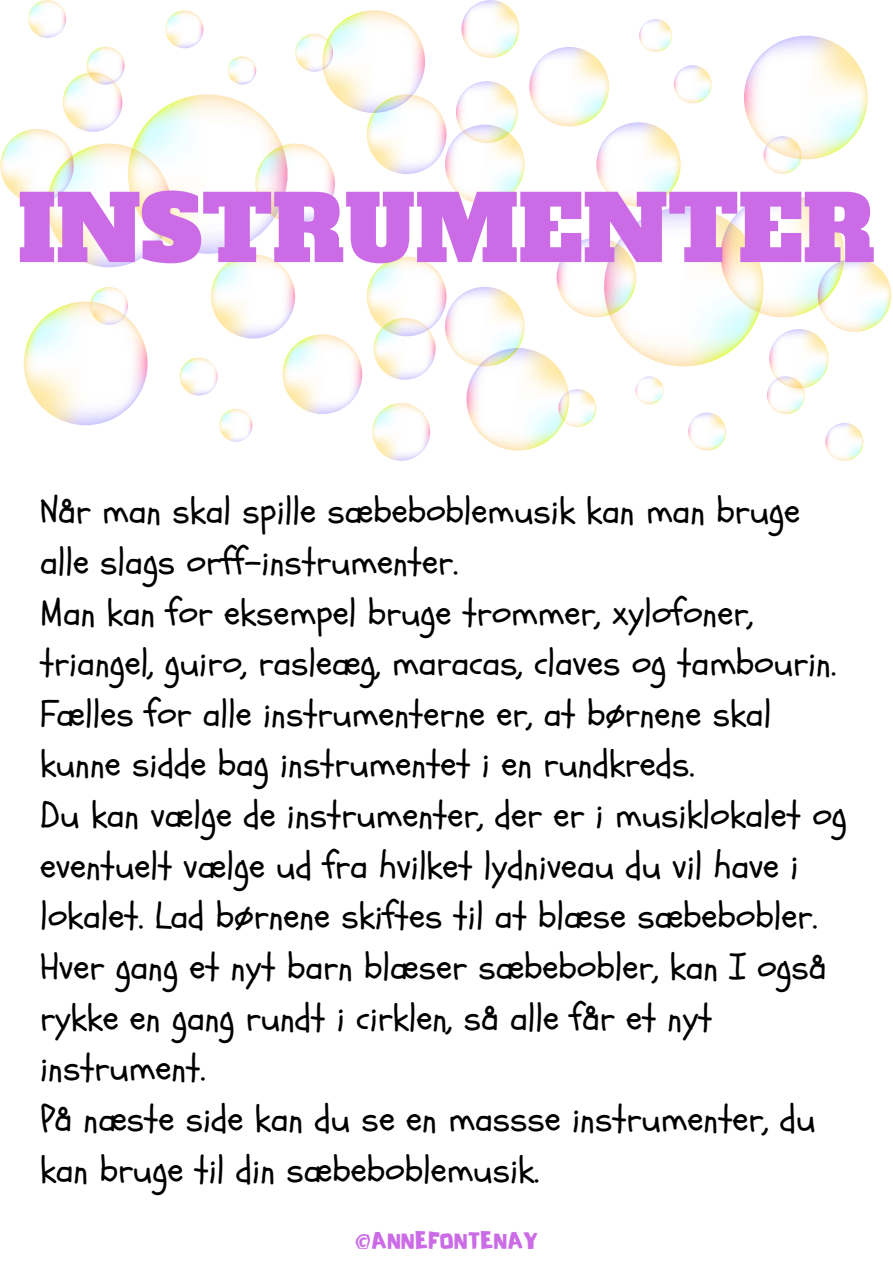
<style>
.page{position:relative;width:893px;height:1263px;background:#fff}
.page>*{position:absolute;margin:0;border:0;box-sizing:border-box;transform-origin:0 0}
.t1{font:90.3px "Alfa Slab One";color:#cb6ce6}
.t2{font:36.45px/50.6px "Schoolbell";color:#000}
.t3{font:27.83px "NF PAGKAKI Regular";color:#cb6ce6}
</style>
<div class="page">
<img style="left:744px;top:194px;width:100px;height:123px">
<img style="left:744px;top:36px;width:123px;height:123px">
<img style="left:610px;top:207px;width:149px;height:159px">
<img style="left:720px;top:222px;width:43px;height:91px">
<img style="left:445px;top:287px;width:80px;height:75px">
<img style="left:556px;top:238px;width:61px;height:79px">
<img style="left:604px;top:243px;width:32px;height:72px">
<img style="left:446px;top:131px;width:79px;height:73px">
<img style="left:529px;top:47px;width:80px;height:80px">
<img style="left:456px;top:81px;width:62px;height:52px">
<img style="left:463px;top:125px;width:46px;height:18px">
<img style="left:674px;top:65px;width:38px;height:38px">
<img style="left:461px;top:0;width:58px;height:58px">
<img style="left:639px;top:19px;width:33px;height:33px">
<img style="left:596px;top:122px;width:84px;height:84px">
<img style="left:568px;top:389px;width:28px;height:38px">
<img style="left:688px;top:413px;width:38px;height:37px">
<img style="left:825px;top:423px;width:38px;height:38px">
<img style="left:635px;top:376px;width:28px;height:29px">
<img style="left:767px;top:387px;width:38px;height:27px">
<img style="left:769px;top:329px;width:59px;height:59px">
<img style="left:777px;top:376px;width:26px;height:12px">
<img style="left:819px;top:258px;width:72px;height:74px">
<img style="left:818px;top:260px;width:26px;height:45px">
<img style="left:763px;top:145px;width:38px;height:29px">
<img style="left:766px;top:136px;width:35px;height:23px">
<img style="left:466px;top:348px;width:102px;height:102px">
<img style="left:479px;top:348px;width:39px;height:18px">
<img style="left:558px;top:391px;width:11px;height:31px">
<img style="left:47px;top:144px;width:100px;height:123px">
<img style="left:24px;top:302px;width:124px;height:123px">
<img style="left:132px;top:94px;width:150px;height:160px">
<img style="left:128px;top:148px;width:43px;height:91px">
<img style="left:367px;top:99px;width:79px;height:75px">
<img style="left:275px;top:144px;width:60px;height:79px">
<img style="left:255px;top:146px;width:32px;height:72px">
<img style="left:367px;top:257px;width:79px;height:72px">
<img style="left:282px;top:334px;width:80px;height:80px">
<img style="left:374px;top:328px;width:61px;height:52px">
<img style="left:382px;top:318px;width:47px;height:18px">
<img style="left:180px;top:358px;width:38px;height:38px">
<img style="left:372px;top:403px;width:58px;height:58px">
<img style="left:219px;top:409px;width:33px;height:33px">
<img style="left:211px;top:254px;width:84px;height:85px">
<img style="left:295px;top:34px;width:28px;height:38px">
<img style="left:165px;top:10px;width:38px;height:38px">
<img style="left:28px;top:0;width:38px;height:38px">
<img style="left:228px;top:56px;width:28px;height:29px">
<img style="left:87px;top:47px;width:38px;height:28px">
<img style="left:63px;top:73px;width:59px;height:59px">
<img style="left:88px;top:72px;width:27px;height:13px">
<img style="left:0;top:129px;width:72px;height:73px">
<img style="left:47px;top:156px;width:27px;height:45px">
<img style="left:90px;top:287px;width:38px;height:29px">
<img style="left:90px;top:302px;width:35px;height:23px">
<img style="left:323px;top:10px;width:102px;height:103px">
<img style="left:373px;top:94px;width:40px;height:19px">
<img style="left:322px;top:39px;width:11px;height:31px">
<h1 class="t1" style="left:18px;top:168px;width:858px">INSTRUMENTER</h1>
<p class="t2" style="left:40px;top:487px;width:808px">Når man skal spille sæbeboblemusik kan man bruge alle slags orff-instrumenter.<br>Man kan for eksempel bruge trommer, xylofoner, triangel, guiro, rasleæg, maracas, claves og tambourin.<br>Fælles for alle instrumenterne er, at børnene skal kunne sidde bag instrumentet i en rundkreds.<br>Du kan vælge de instrumenter, der er i musiklokalet og eventuelt vælge ud fra hvilket lydniveau du vil have i lokalet. Lad børnene skiftes til at blæse sæbebobler.<br>Hver gang et nyt barn blæser sæbebobler, kan I også rykke en gang rundt i cirklen, så alle får et nyt instrument.<br>På næste side kan du se en massse instrumenter, du kan bruge til din sæbeboblemusik.</p>
<p class="t3" style="left:355px;top:1223px;width:185px">©ANNEFONTENAY</p>
</div>
